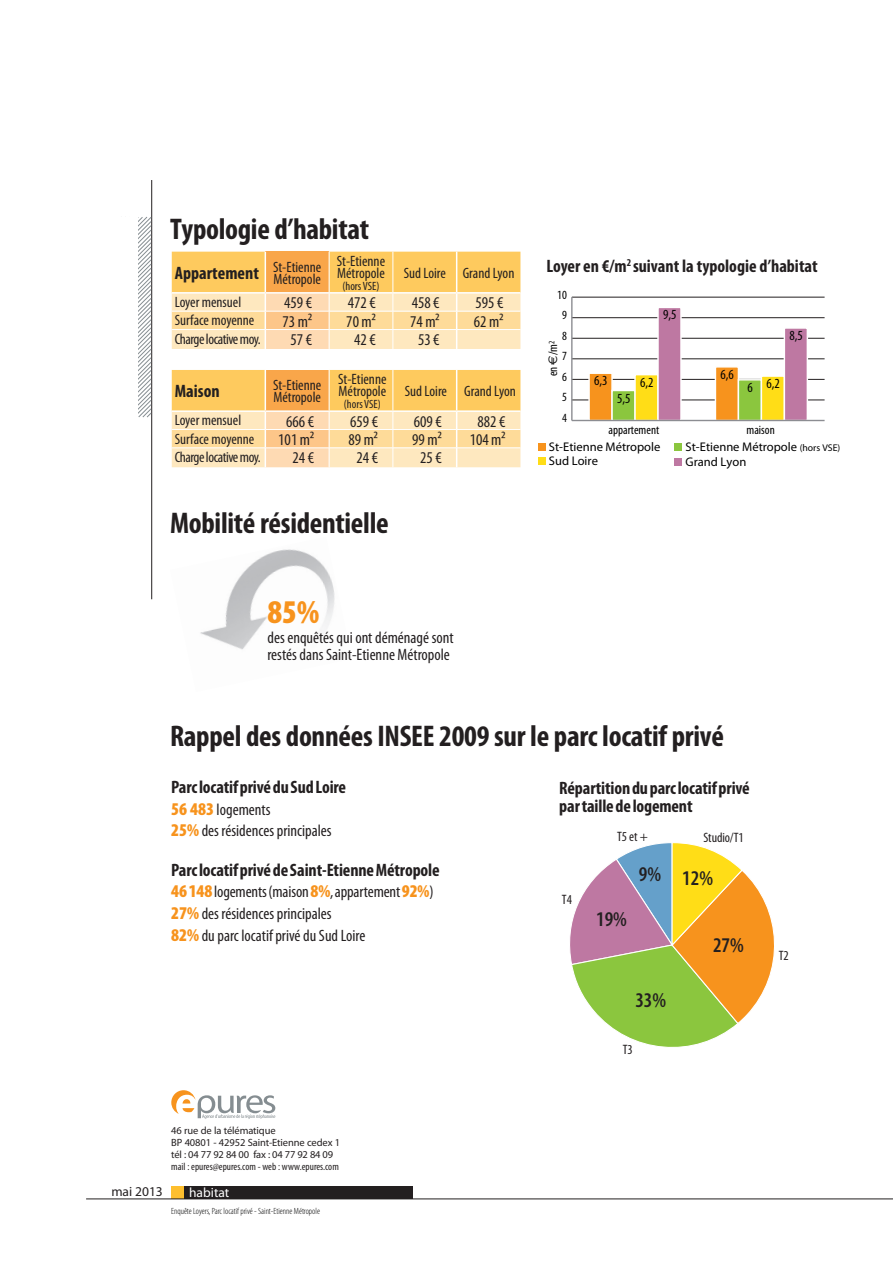
<style>
.page{position:relative;width:893px;height:1263px;background:#fff}
.page>*{position:absolute;margin:0;border:0;box-sizing:border-box;transform-origin:0 0}
.t1{font:900 condensed 33.3px "Myriad Pro";color:#f7931d}
.Titre_texte{font:700 condensed 30px "Myriad Pro";letter-spacing:-.01em;color:#231f20}
.t2{font:600 condensed 21px "Myriad Pro";color:#231f20}
.texte{font:700 condensed 18px "Myriad Pro";letter-spacing:-.01em;color:#231f20}
.texte-2{font:condensed 16.5px/16.5px "Myriad Pro";color:#231f20}
.t3{font:condensed 15px "Myriad Pro";color:#231f20}
.t4{font:condensed 15px "Myriad Pro";letter-spacing:-.03em;color:#231f20}
.t5{font:condensed 13.95px "Myriad Pro";color:#000}
.t6{font:condensed 13.65px "Myriad Pro";letter-spacing:-.005em;color:#231f20}
.t7{font:13.5px "Myriad Pro";color:#231f20}
.t8{font:13.5px "Myriad Pro";color:#fff}
.t9{font:12.6px "Myriad Pro";color:#000}
.t10{font:condensed 12.6px "Myriad Pro";color:#000}
.t11{font:condensed 12px "Myriad Pro";color:#231f20}
.t12{font:10.5px "Myriad Pro";letter-spacing:-.01em;color:#231f20}
.t13{font:condensed 10.5px "Myriad Pro";color:#231f20}
.source{font:300 condensed 9px "Myriad Pro";color:#000}
.s1{font-family:"Euro Sans";font-stretch:normal}
.s2{font-size:9.75px}
.s3{font-weight:900;font-size:18px;color:#f7931d}
</style>
<div class="page">
<hr style="left:151px;top:180px;width:1px;height:419px;background:#231f20">
<svg style="left:138px;top:216px;width:14px;height:202px"></svg>
<div style="left:184px;top:1186px;width:229px;height:13px;background:#231f20"></div>
<div style="left:171px;top:1186px;width:13px;height:13px;background:#febf2e"></div>
<hr style="left:86px;top:1199px;width:807px;height:1px;background:#231f20">
<svg style="left:171px;top:1090px;width:104px;height:29px"></svg>
<svg style="left:172px;top:252px;width:348px;height:97px;background:#fdd692"></svg>
<hr style="left:457px;top:329px;width:63px;height:1px;background:#fff">
<svg style="left:172px;top:370px;width:348px;height:97px;background:#fdd691"></svg>
<hr style="left:457px;top:448px;width:63px;height:1px;background:#fff">
<hr style="left:572px;top:400px;width:253px;height:1px;background:#231f20">
<hr style="left:572px;top:379px;width:253px;height:1px;background:#231f20">
<hr style="left:572px;top:359px;width:253px;height:1px;background:#231f20">
<hr style="left:572px;top:338px;width:253px;height:1px;background:#231f20">
<hr style="left:572px;top:317px;width:253px;height:1px;background:#231f20">
<hr style="left:572px;top:297px;width:253px;height:1px;background:#231f20">
<div style="left:538px;top:443px;width:8px;height:7px;background:#f7931d"></div>
<div style="left:675px;top:443px;width:7px;height:8px;background:#8bc63e"></div>
<div style="left:538px;top:457px;width:8px;height:8px;background:#ffdd17"></div>
<div style="left:675px;top:458px;width:7px;height:7px;background:#be78a2"></div>
<svg style="left:588px;top:308px;width:221px;height:114px"></svg>
<hr style="left:571px;top:297px;width:2px;height:123px;background:#8c8d92">
<hr style="left:572px;top:420px;width:253px;height:1px;background:#8c8d92">
<img style="left:200px;top:549px;width:135px;height:101px">
<svg style="left:570px;top:842px;width:205px;height:205px"></svg>
<p class="Titre_texte" style="left:170px;top:211px;width:200px">Typologie d’habitat</p>
<p class="texte" style="left:175px;top:262px;width:86px">Appartement</p>
<p class="t3" style="left:273px;top:258px;width:50px">St-Etienne</p>
<p class="t3" style="left:273px;top:270px;width:49px">Métropole</p>
<p class="t3" style="left:337px;top:252px;width:50px">St-Etienne</p>
<p class="t3" style="left:337px;top:264px;width:49px">Métropole</p>
<p class="t11" style="left:342px;top:279px;width:39px">(hors VSE)</p>
<p class="t3" style="left:404px;top:264px;width:44px">Sud Loire</p>
<p class="t3" style="left:463px;top:264px;width:53px">Grand Lyon</p>
<p class="t3" style="left:175px;top:293px;width:68px">Loyer mensuel</p>
<p class="texte-2" style="left:284px;top:294px;width:30px">459 €</p>
<p class="texte-2" style="left:348px;top:294px;width:30px">472 €</p>
<p class="texte-2" style="left:412px;top:294px;width:30px">458 €</p>
<p class="texte-2" style="left:475px;top:294px;width:30px">595 €</p>
<p class="t3" style="left:175px;top:311px;width:81px">Surface moyenne</p>
<p class="texte-2" style="left:283px;top:313px;width:31px">73 m²</p>
<p class="texte-2" style="left:346px;top:313px;width:31px">70 m²</p>
<p class="texte-2" style="left:410px;top:313px;width:31px">74 m²</p>
<p class="texte-2" style="left:474px;top:313px;width:31px">62 m²</p>
<p class="t4" style="left:175px;top:330px;width:88px">Charge locative moy.</p>
<p class="texte-2" style="left:290px;top:331px;width:23px">57 €</p>
<p class="texte-2" style="left:354px;top:331px;width:23px">42 €</p>
<p class="texte-2" style="left:418px;top:331px;width:23px">53 €</p>
<p class="texte" style="left:175px;top:380px;width:46px">Maison</p>
<p class="t3" style="left:273px;top:376px;width:50px">St-Etienne</p>
<p class="t3" style="left:338px;top:370px;width:50px">St-Etienne</p>
<p class="t3" style="left:339px;top:382px;width:49px">Métropole</p>
<p class="t11" style="left:344px;top:397px;width:39px">(hors VSE)</p>
<p class="t3" style="left:405px;top:382px;width:44px">Sud Loire</p>
<p class="t3" style="left:464px;top:382px;width:53px">Grand Lyon</p>
<p class="t3" style="left:273px;top:388px;width:49px">Métropole</p>
<p class="t3" style="left:175px;top:411px;width:68px">Loyer mensuel</p>
<p class="texte-2" style="left:286px;top:413px;width:30px">666 €</p>
<p class="texte-2" style="left:350px;top:413px;width:30px">659 €</p>
<p class="texte-2" style="left:414px;top:413px;width:30px">609 €</p>
<p class="texte-2" style="left:478px;top:413px;width:30px">882 €</p>
<p class="t3" style="left:175px;top:430px;width:81px">Surface moyenne</p>
<p class="texte-2" style="left:278px;top:431px;width:37px">101 m²</p>
<p class="texte-2" style="left:348px;top:431px;width:31px">89 m²</p>
<p class="texte-2" style="left:412px;top:431px;width:31px">99 m²</p>
<p class="texte-2" style="left:470px;top:431px;width:37px">104 m²</p>
<p class="t4" style="left:175px;top:448px;width:88px">Charge locative moy.</p>
<p class="texte-2" style="left:293px;top:449px;width:23px">24 €</p>
<p class="texte-2" style="left:356px;top:449px;width:23px">24 €</p>
<p class="texte-2" style="left:420px;top:449px;width:23px">25 €</p>
<p class="Titre_texte" style="left:170px;top:504px;width:220px">Mobilité résidentielle</p>
<p class="t1" style="left:267px;top:594px;width:53px">85%</p>
<p class="texte-2" style="left:267px;top:629px;width:188px">des enquêtés qui ont déménagé sont restés dans Saint-Etienne Métropole</p>
<p class="texte" style="left:546px;top:255px;width:273px">Loyer en €/m<sup>2</sup> suivant la typologie d’habitat</p>
<p class="t10" style="left:557px;top:288px;width:11px">10</p>
<p class="t10" style="left:562px;top:308px;width:6px">9</p>
<p class="t10" style="left:562px;top:329px;width:6px">8</p>
<p class="t10" style="left:546px;top:376px;width:37px;rotate:-90deg">en <span class="s1">€</span>/m<sup>2</sup></p>
<p class="t10" style="left:562px;top:349px;width:6px">7</p>
<p class="t10" style="left:562px;top:370px;width:6px">6</p>
<p class="t10" style="left:562px;top:390px;width:6px">5</p>
<p class="t10" style="left:562px;top:411px;width:6px">4</p>
<p class="t5" style="left:663px;top:307px;width:15px">9,5</p>
<p class="t5" style="left:789px;top:328px;width:15px">8,5</p>
<p class="t5" style="left:594px;top:373px;width:15px">6,3</p>
<p class="t5" style="left:617px;top:390px;width:15px">5,5</p>
<p class="t5" style="left:720px;top:367px;width:15px">6,6</p>
<p class="t5" style="left:640px;top:375px;width:15px">6,2</p>
<p class="t5" style="left:766px;top:376px;width:15px">6,2</p>
<p class="t5" style="left:747px;top:380px;width:7px">6</p>
<p class="t10" style="left:609px;top:423px;width:52px">appartement</p>
<p class="t10" style="left:746px;top:423px;width:30px">maison</p>
<p class="t9" style="left:549px;top:439px;width:113px">St-Etienne Métropole</p>
<p class="t9" style="left:686px;top:440px;width:156px">St-Etienne Métropole <span class="s2">(hors VSE)</span></p>
<p class="t9" style="left:549px;top:454px;width:51px">Sud Loire</p>
<p class="t9" style="left:686px;top:454px;width:62px">Grand Lyon</p>
<p class="Titre_texte" style="left:170px;top:717px;width:555px">Rappel des données INSEE 2009 sur le parc locatif privé</p>
<p class="texte" style="left:171px;top:776px;width:177px">Parc locatif privé du Sud Loire</p>
<p class="texte-2" style="left:171px;top:801px;width:101px"><span class="s3">56 483</span> logements</p>
<p class="texte-2" style="left:171px;top:822px;width:162px"><span class="s3">25%</span> des résidences principales</p>
<p class="texte" style="left:171px;top:858px;width:270px">Parc locatif privé de Saint-Etienne Métropole</p>
<p class="texte-2" style="left:171px;top:883px;width:264px"><span class="s3">46 148</span> logements (maison <span class="s3">8%</span>, appartement <span class="s3">92%</span>)</p>
<p class="texte-2" style="left:171px;top:905px;width:162px"><span class="s3">27%</span> des résidences principales</p>
<p class="texte-2" style="left:171px;top:927px;width:196px"><span class="s3">82%</span> du parc locatif privé du Sud Loire</p>
<p class="t12" style="left:171px;top:1124px;width:106px">46 rue de la télématique</p>
<p class="t12" style="left:171px;top:1136px;width:170px">BP 40801 - 42952 Saint-Etienne cedex 1</p>
<p class="t12" style="left:171px;top:1148px;width:163px">tél : 04 77 92 84 00 fax : 04 77 92 84 09</p>
<p class="t13" style="left:171px;top:1160px;width:169px">mail : epures@epures.com - web : www.epures.com</p>
<p class="t7" style="left:111px;top:1183px;width:53px">mai 2013</p>
<p class="t8" style="left:189px;top:1184px;width:42px">habitat</p>
<p class="source" style="left:171px;top:1207px;width:150px">Enquête Loyers, Parc locatif privé - Saint-Etienne Métropole</p>
<p class="texte" style="left:559px;top:776px;width:192px">Répartition du parc locatif privé</p>
<p class="texte" style="left:559px;top:794px;width:135px">par taille de logement</p>
<p class="t6" style="left:562px;top:892px;width:11px">T4</p>
<p class="t6" style="left:617px;top:829px;width:32px">T5 et +</p>
<p class="t6" style="left:703px;top:830px;width:42px">Studio/T1</p>
<p class="t2" style="left:639px;top:866px;width:76px">9% 12%</p>
<p class="t2" style="left:596px;top:907px;width:32px">19%</p>
<p class="t2" style="left:635px;top:988px;width:32px">33%</p>
<p class="t6" style="left:623px;top:1042px;width:11px">T3</p>
<p class="t2" style="left:713px;top:933px;width:32px">27%</p>
<p class="t6" style="left:779px;top:948px;width:11px">T2</p>
</div>
